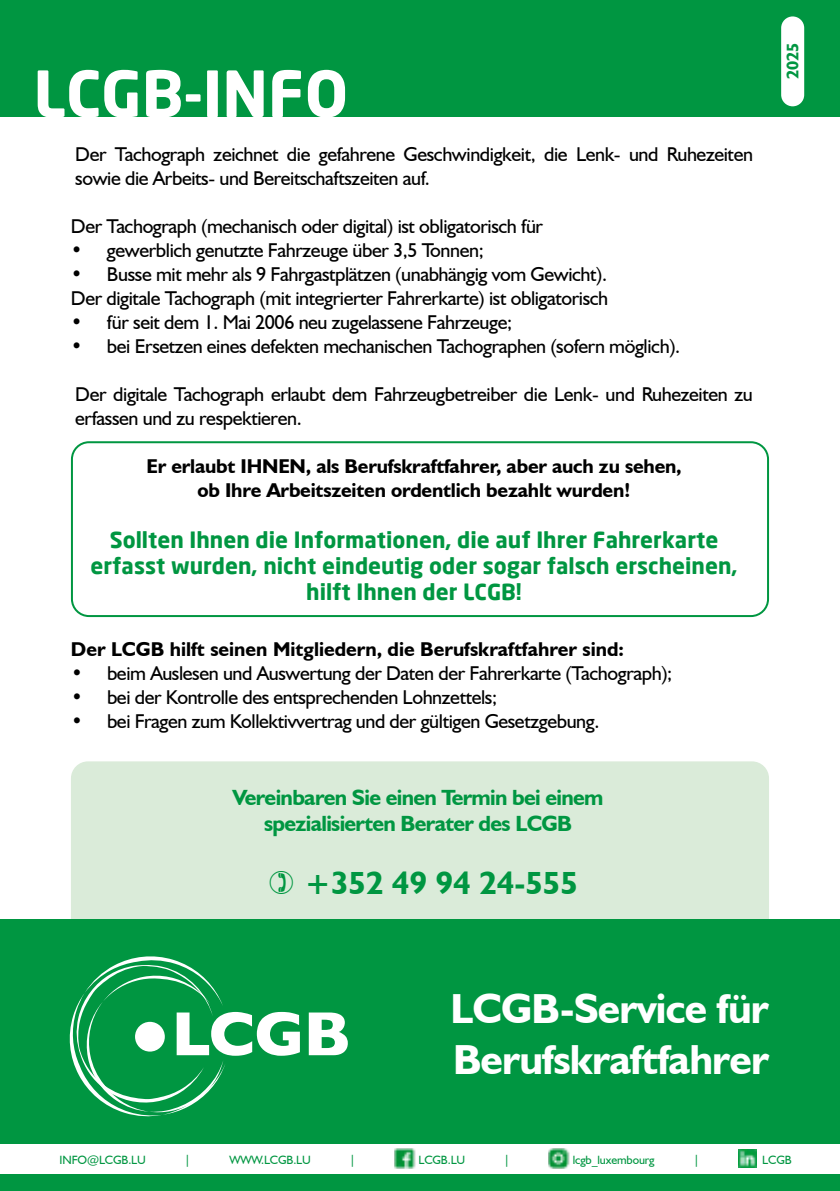
<style>
.page{position:relative;width:840px;height:1191px;background:#fff}
.page>*{position:absolute;margin:0;border:0;box-sizing:border-box;transform-origin:0 0}
.t1{font:700 62.8px "Neo Sans";color:#fff}
.t2{font:700 42px/50.4px "Humanist 521 BT";letter-spacing:-.02em;color:#fff}
.t3{font:700 32px "Humanist 521 BT";color:#009641}
.t4{font:700 22px/26.4px "Neo Sans";color:#009641;text-align:center}
.t5{font:700 22px/26.4px "Humanist 521 BT";letter-spacing:-.03em;color:#009641;text-align:center}
.t6{font:20px/24px "Humanist 521 BT";letter-spacing:-.02em;color:#000}
.t7{font:700 20px/24px "Humanist 521 BT";letter-spacing:-.01em;color:#000;text-align:center}
.t8{font:700 16.8px "Humanist 521 BT";color:#009641}
.t9{font:12px "Humanist 521 BT";letter-spacing:-.01em;color:#009641}
</style>
<div class="page">
<div style="left:71px;top:441px;width:697px;height:176px;border:2px solid #009641;border-radius:17px"></div>
<div style="left:0;top:0;width:839px;height:116px;background:#009641"></div>
<div style="left:780px;top:16px;width:23px;height:90px;background:#fff;border-radius:12px"></div>
<div style="left:71px;top:761px;width:697px;height:221px;background:#daebd9;border-radius:17px"></div>
<div style="left:0;top:919px;width:839px;height:272px;background:#009641"></div>
<div style="left:0;top:1144px;width:839px;height:29px;background:#fff"></div>
<svg style="left:69px;top:956px;width:231px;height:161px"></svg>
<svg style="left:308px;top:1012px;width:39px;height:43px"></svg>
<img style="left:394px;top:1148px;width:22px;height:20px">
<img style="left:548px;top:1148px;width:22px;height:20px">
<img style="left:738px;top:1149px;width:17px;height:18px">
<h1 class="t1" style="left:33px;top:53px;width:316px">LCGB-INFO</h1>
<p class="t6" style="left:75px;top:142px;width:679px">Der Tachograph zeichnet die gefahrene Geschwindigkeit, die Lenk- und Ruhezeiten sowie die Arbeits- und Bereitschaftszeiten auf.</p>
<p class="t6" style="left:71px;top:214px;width:473px">Der Tachograph (mechanisch oder digital) ist obligatorisch für</p>
<p class="t6" style="left:71px;top:238px;width:414px">• gewerblich genutzte Fahrzeuge über 3,5 Tonnen;</p>
<p class="t6" style="left:71px;top:262px;width:538px">• Busse mit mehr als 9 Fahrgastplätzen (unabhängig vom Gewicht).<br>Der digitale Tachograph (mit integrierter Fahrerkarte) ist obligatorisch</p>
<p class="t6" style="left:71px;top:310px;width:442px">• für seit dem 1. Mai 2006 neu zugelassene Fahrzeuge;</p>
<p class="t6" style="left:71px;top:334px;width:610px">• bei Ersetzen eines defekten mechanischen Tachographen (sofern möglich).</p>
<p class="t6" style="left:75px;top:382px;width:678px">Der digitale Tachograph erlaubt dem Fahrzeugbetreiber die Lenk- und Ruhezeiten zu erfassen und zu respektieren.</p>
<p class="t7" style="left:146px;top:454px;width:536px">Er erlaubt IHNEN, als Berufskraftfahrer, aber auch zu sehen, ob Ihre Arbeitszeiten ordentlich bezahlt wurden!</p>
<p class="t4" style="left:90px;top:525px;width:648px">Sollten Ihnen die Informationen, die auf Ihrer Fahrerkarte erfasst wurden, nicht eindeutig oder sogar falsch erscheinen, hilft Ihnen der LCGB!</p>
<p class="t7" style="left:71px;top:636px;width:554px">Der LCGB hilft seinen Mitgliedern, die Berufskraftfahrer sind:</p>
<p class="t6" style="left:71px;top:660px;width:602px">• beim Auslesen und Auswertung der Daten der Fahrerkarte (Tachograph);</p>
<p class="t6" style="left:71px;top:684px;width:427px">• bei der Kontrolle des entsprechenden Lohnzettels;</p>
<p class="t6" style="left:71px;top:708px;width:529px">• bei Fragen zum Kollektivvertrag und der gültigen Gesetzgebung.</p>
<p class="t5" style="left:232px;top:783px;width:372px">Vereinbaren Sie einen Termin bei einem spezialisierten Berater des LCGB</p>
<h3 class="t3" style="left:304px;top:862px;width:275px">+352 49 94 24-555</h3>
<p class="t8" style="left:781px;top:79px;width:38px;rotate:-90deg">2025</p>
<h2 class="t2" style="left:450px;top:982px;width:320px">LCGB-Service für<br>Berufskraftfahrer</h2>
<p class="t9" style="left:60px;top:1152px;width:88px">INFO@LCGB.LU</p>
<p class="t9" style="left:184px;top:1152px;width:8px">|</p>
<p class="t9" style="left:229px;top:1152px;width:83px">WWW.LCGB.LU</p>
<p class="t9" style="left:349px;top:1152px;width:7px">|</p>
<p class="t9" style="left:418px;top:1152px;width:48px">LCGB.LU</p>
<p class="t9" style="left:503px;top:1152px;width:7px">|</p>
<p class="t9" style="left:572px;top:1152px;width:83px">lcgb_luxembourg</p>
<p class="t9" style="left:693px;top:1152px;width:7px">|</p>
<p class="t9" style="left:761px;top:1152px;width:31px">LCGB</p>
</div>
